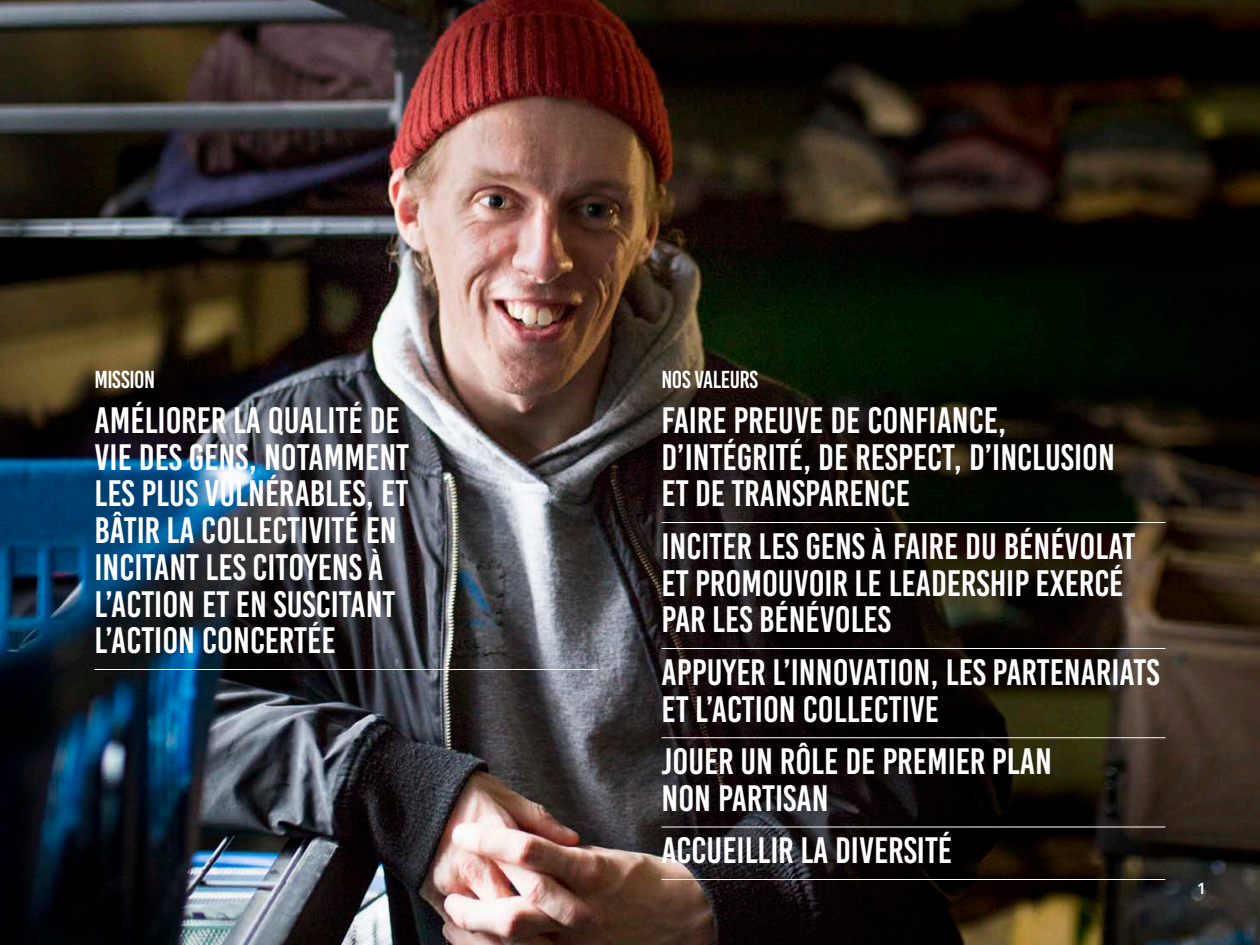
<style>
.page{position:relative;width:1260px;height:945px;background:#fff}
.page>*{position:absolute;margin:0;border:0;box-sizing:border-box;transform-origin:0 0}
.t1{font:36.75px/36.8px "Bebas Kai";color:#fff}
.t2{font:24.5px "Bebas Kai";letter-spacing:-.015em;color:#fff}
.t3{font:800 15.75px "Avenir";color:#fff}
</style>
<div class="page">
<img style="left:0;top:0;width:1260px;height:945px">
<hr style="left:94px;top:669px;width:504px;height:1px;background:#fff">
<hr style="left:662px;top:522px;width:504px;height:1px;background:#fff">
<hr style="left:662px;top:648px;width:504px;height:1px;background:#fff">
<hr style="left:662px;top:737px;width:504px;height:1px;background:#fff">
<hr style="left:662px;top:827px;width:504px;height:1px;background:#fff">
<hr style="left:662px;top:879px;width:504px;height:1px;background:#fff">
<p class="t2" style="left:94px;top:367px;width:62px">MISSION</p>
<p class="t1" style="left:94px;top:402px;width:316px">AMÉLIORER LA QUALITÉ DE<br>VIE DES GENS, NOTAMMENT<br>LES PLUS VULNÉRABLES, ET<br>BÂTIR LA COLLECTIVITÉ EN<br>INCITANT LES CITOYENS À<br>L’ACTION ET EN SUSCITANT<br>L’ACTION CONCERTÉE</p>
<p class="t2" style="left:662px;top:367px;width:98px">NOS VALEURS</p>
<p class="t1" style="left:662px;top:402px;width:455px">FAIRE PREUVE DE CONFIANCE,<br>D’INTÉGRITÉ, DE RESPECT, D’INCLUSION<br>ET DE TRANSPARENCE</p>
<p class="t1" style="left:662px;top:528px;width:475px">INCITER LES GENS À FAIRE DU BÉNÉVOLAT<br>ET PROMOUVOIR LE LEADERSHIP EXERCÉ<br>PAR LES BÉNÉVOLES</p>
<p class="t1" style="left:662px;top:654px;width:499px">APPUYER L’INNOVATION, LES PARTENARIATS<br>ET L’ACTION COLLECTIVE</p>
<p class="t1" style="left:662px;top:743px;width:392px">JOUER UN RÔLE DE PREMIER PLAN<br>NON PARTISAN</p>
<p class="t1" style="left:662px;top:833px;width:292px">ACCUEILLIR LA DIVERSITÉ</p>
<p class="t3" style="left:1197px;top:879px;width:11px">1</p>
</div>
